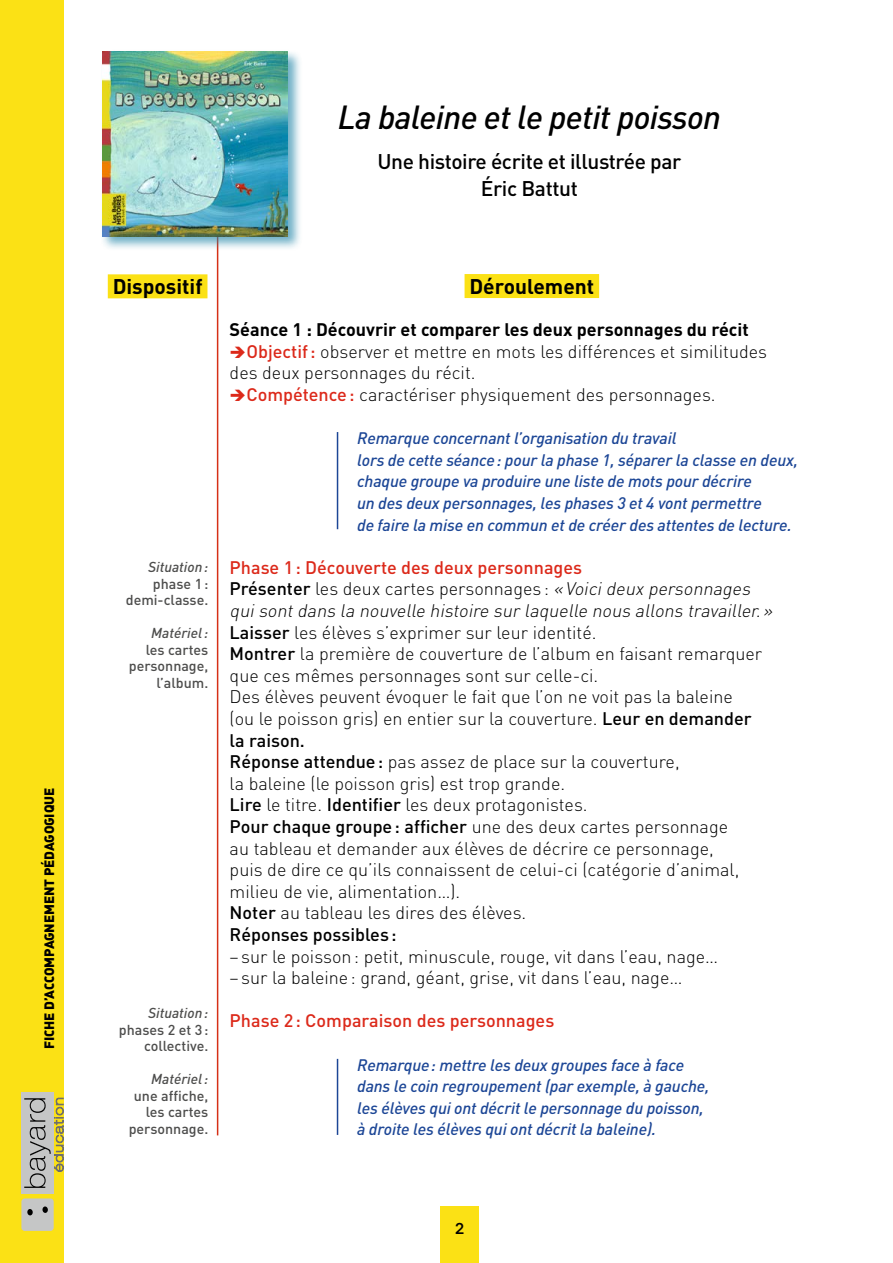
<style>
.page{position:relative;width:893px;height:1263px;background:#fff}
.page>*{position:absolute;margin:0;border:0;box-sizing:border-box;transform-origin:0 0}
.t1{font:italic 500 33px "DIN";letter-spacing:-.02em;color:#000}
.t2{font:500 21px/27px "DIN";letter-spacing:-.02em;color:#000;text-align:center}
.t3{font:700 21px "DIN";color:#000}
.t4{font:300 18px/21.6px "DIN";color:#000}
.t5{font:700 18px "DIN";color:#000}
.t6{font:500 18px "DIN";color:#dc291a}
.t7{font:18px "DINCE Medium Alternate";color:#000}
.t8{font:italic 500 16.5px/21.6px "DIN";letter-spacing:-.01em;color:#1c4696}
.t9{font:500 14.25px/16.5px "DIN";color:#4d4d4c;text-align:right}
.t10{font:italic 500 14.25px "DIN";color:#4d4d4c}
.t11{font:13.5px "DINCE Black Alternate";letter-spacing:-.01em;color:#000}
.s1{color:#dc291a}
.s2{font-weight:500;color:#dc291a}
.s3{font-weight:500}
.s4{font-style:italic}
</style>
<div class="page">
<div style="left:0;top:0;width:64px;height:1263px;background:#fbe115"></div>
<div style="left:21px;top:1198px;width:33px;height:33px;background:#c5c6c6;border-radius:3px"></div>
<svg style="left:42px;top:1206px;width:6px;height:7px"></svg>
<svg style="left:27px;top:1209px;width:6px;height:6px"></svg>
<div style="left:21px;top:1093px;width:33px;height:101px;background:#c5c6c6"></div>
<svg style="left:24px;top:1098px;width:40px;height:90px"></svg>
<hr style="left:217px;top:102px;width:1px;height:1033px;background:#d63016">
<div style="left:465px;top:274px;width:134px;height:24px;background:#fbe115"></div>
<div style="left:108px;top:274px;width:99px;height:24px;background:#fbe115"></div>
<div style="left:441px;top:1207px;width:38px;height:56px;background:#fbe115"></div>
<div style="left:99px;top:49px;width:204px;height:202px;background:#2185a8;opacity:.65"></div>
<img style="left:102px;top:51px;width:186px;height:185px">
<hr style="left:337px;top:432px;width:1px;height:97px;background:#1c4696">
<hr style="left:337px;top:1059px;width:1px;height:76px;background:#1c4696">
<p class="t11" style="left:40px;top:1049px;width:263px;rotate:-90deg">Fiche d’accompagnement pédagogique</p>
<h1 class="t1" style="left:338px;top:96px;width:385px">La baleine et le petit poisson</h1>
<p class="t2" style="left:377px;top:147px;width:305px">Une histoire écrite et illustrée par<br>Éric Battut</p>
<p class="t3" style="left:113px;top:273px;width:91px">Dispositif</p>
<p class="t10" style="left:148px;top:558px;width:62px">Situation:</p>
<p class="t9" style="left:126px;top:575px;width:84px">phase 1: demi-classe.</p>
<p class="t10" style="left:151px;top:624px;width:59px">Matériel:</p>
<p class="t9" style="left:129px;top:641px;width:81px">les cartes personnage, l’album.</p>
<p class="t10" style="left:148px;top:1004px;width:62px">Situation:</p>
<p class="t9" style="left:119px;top:1021px;width:91px">phases 2 et 3: collective.</p>
<p class="t10" style="left:151px;top:1070px;width:59px">Matériel:</p>
<p class="t9" style="left:129px;top:1087px;width:81px">une affiche, les cartes personnage.</p>
<p class="t3" style="left:469px;top:272px;width:126px">Déroulement</p>
<p class="t5" style="left:230px;top:318px;width:521px">Séance 1 : Découvrir et comparer les deux personnages du récit</p>
<p class="t4" style="left:230px;top:340px;width:539px"><span class="s1">➔</span><span class="s2">Objectif:</span> observer et mettre en mots les différences et similitudes des deux personnages du récit.</p>
<p class="t4" style="left:230px;top:383px;width:488px"><span class="s1">➔</span><span class="s2">Compétence:</span> caractériser physiquement des personnages.</p>
<p class="t8" style="left:357px;top:427px;width:442px">Remarque concernant l’organisation du travail<br>lors de cette séance: pour la phase 1, séparer la classe en deux, chaque groupe va produire une liste de mots pour décrire<br>un des deux personnages, les phases 3 et 4 vont permettre<br>de faire la mise en commun et de créer des attentes de lecture.</p>
<p class="t4" style="left:230px;top:556px;width:548px"><span class="s2">Phase 1: Découverte des deux personnages<br></span><span class="s3">Présenter</span> les deux cartes personnages : <span class="s4">«Voicideux personnages quisontdans la nouvelle histoire sur laquelle nous allons travailler.» </span><span class="s3">Laisser</span> les élèves s’exprimer sur leur identité.<br><span class="s3">Montrer</span> la première de couverture de l’album en faisant remarquer que ces mêmes personnages sont sur celle-ci.<br>Des élèves peuvent évoquer le fait que l’on ne voit pas la baleine<br>(ou le poisson gris) en entier sur la couverture. <span class="s3">Leur en demander<br>la raison.<br>Réponse attendue:</span> pas assez de place sur la couverture,<br>la baleine (le poisson gris) est trop grande.<br><span class="s3">Lire</span> le titre. <span class="s3">Identifier</span> les deux protagonistes.<br><span class="s3">Pour chaque groupe: afficher</span> une des deux cartes personnage<br>au tableau et demander aux élèves de décrire ce personnage,<br>puis de dire ce qu’ils connaissent de celui-ci (catégorie d’animal, milieu de vie, alimentation…).<br><span class="s3">Noter</span> au tableau les dires des élèves.<br><span class="s3">Réponses possibles :</span></p>
<p class="t4" style="left:230px;top:945px;width:490px">–sur le poisson: petit, minuscule, rouge, vit dans l’eau, nage… –sur la baleine: grand, géant, grise, vit dans l’eau, nage…</p>
<p class="t6" style="left:230px;top:1009px;width:326px">Phase 2: Comparaison des personnages</p>
<p class="t8" style="left:357px;top:1053px;width:354px">Remarque: mettre les deux groupes face à face dans le coin regroupement (par exemple, à gauche, les élèves qui ont décrit le personnage du poisson, à droite les élèves qui ont décrit la baleine).</p>
<p class="t7" style="left:455px;top:1216px;width:11px">2</p>
</div>
